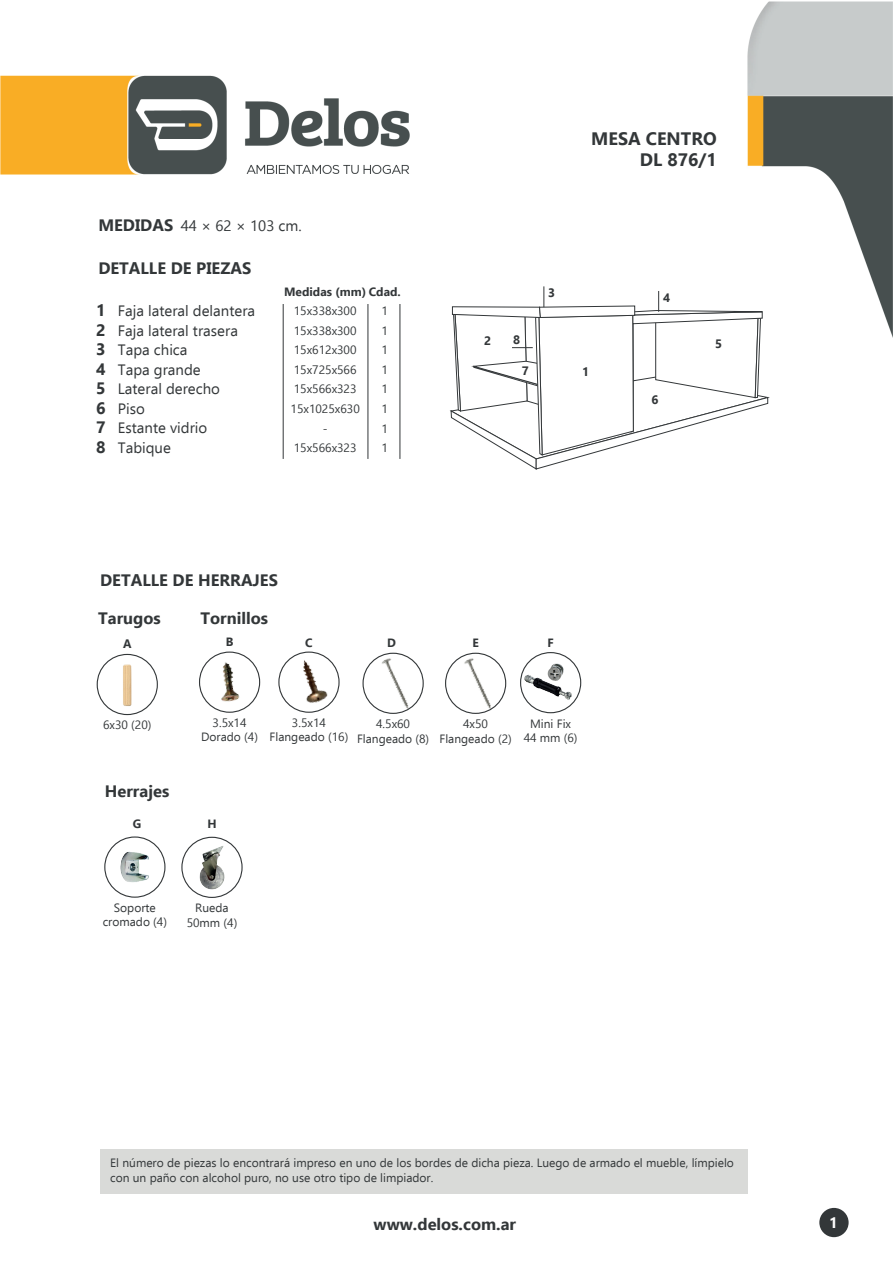
<style>
.page{position:relative;width:893px;height:1263px;background:#fff}
.page>*{position:absolute;margin:0;border:0;box-sizing:border-box;transform-origin:0 0}
.t1{font:700 18px/21.6px "Ebrima";color:#333739;text-align:right}
.t2{font:700 16.5px/19.5px "Ebrima";color:#333739;text-align:justify}
.t3{font:15px/19.5px "Ebrima";color:#333739}
.t4{font:700 15px "Ebrima";color:#fff}
.t5{font:700 12.15px "Ebrima";color:#333739}
.t6{font:12px/19.5px "Ebrima";color:#333739;text-align:center}
.t7{font:700 12px "Ebrima";color:#333739}
.s1{font-weight:700;font-size:16.5px}
</style>
<div class="page">
<div style="left:520px;top:652px;width:61px;height:61px;border:1px solid #333739;border-radius:50%"></div>
<img style="left:521px;top:661px;width:55px;height:43px">
<img style="left:0;top:2px;width:893px;height:348px">
<div style="left:819px;top:1208px;width:30px;height:29px;background:#333739;border-radius:50%"></div>
<img style="left:365px;top:652px;width:56px;height:62px">
<div style="left:362px;top:653px;width:62px;height:61px;border:1px solid #333739;border-radius:50%"></div>
<img style="left:448px;top:652px;width:55px;height:62px">
<div style="left:445px;top:653px;width:61px;height:61px;border:1px solid #333739;border-radius:50%"></div>
<svg style="left:450px;top:286px;width:318px;height:183px"></svg>
<hr style="left:283px;top:304px;width:1px;height:155px;background:#333739">
<hr style="left:368px;top:304px;width:1px;height:155px;background:#333739">
<hr style="left:400px;top:304px;width:1px;height:155px;background:#333739">
<img style="left:203px;top:652px;width:50px;height:61px">
<img style="left:283px;top:651px;width:57px;height:62px">
<div style="left:97px;top:654px;width:61px;height:61px;border:1px solid #333739;border-radius:50%"></div>
<img style="left:123px;top:664px;width:9px;height:42px">
<div style="left:100px;top:1149px;width:648px;height:45px;background:#d9dad8"></div>
<div style="left:181px;top:837px;width:62px;height:61px;border:1px solid #333739;border-radius:50%"></div>
<div style="left:104px;top:836px;width:61px;height:62px;border:1px solid #333739;border-radius:50%"></div>
<img style="left:110px;top:840px;width:53px;height:54px">
<img style="left:195px;top:843px;width:34px;height:47px">
<p class="t3" style="left:98px;top:216px;width:205px"><span class="s1">MEDIDAS</span> 44 × 62 × 103 cm.</p>
<h2 class="t2" style="left:98px;top:257px;width:154px">DETALLE DE PIEZAS</h2>
<h2 class="t2" style="left:96px;top:300px;width:11px">1<br>2<br>3<br>4<br>5<br>6<br>7<br>8</h2>
<p class="t3" style="left:118px;top:301px;width:139px">Faja lateral delantera<br>Faja lateral trasera<br>Tapa chica<br>Tapa grande<br>Lateral derecho<br>Piso<br>Estante vidrio<br>Tabique</p>
<p class="t7" style="left:284px;top:283px;width:118px">Medidas (mm) Cdad.</p>
<p class="t6" style="left:291px;top:301px;width:71px">15x338x300<br>15x338x300<br>15x612x300<br>15x725x566<br>15x566x323<br>15x1025x630 -<br>15x566x323</p>
<p class="t6" style="left:382px;top:301px;width:8px;text-align:justify">1<br>1<br>1<br>1<br>1<br>1<br>1<br>1</p>
<h2 class="t2" style="left:100px;top:569px;width:179px">DETALLE DE HERRAJES</h2>
<h2 class="t2" style="left:98px;top:608px;width:64px">Tarugos</h2>
<h2 class="t2" style="left:200px;top:608px;width:69px">Tornillos</h2>
<h1 class="t1" style="left:591px;top:127px;width:127px">MESA CENTRO<br>DL 876/1</h1>
<p class="t5" style="left:484px;top:332px;width:9px">2</p>
<p class="t5" style="left:548px;top:284px;width:9px">3</p>
<p class="t5" style="left:663px;top:288px;width:9px">4</p>
<p class="t5" style="left:513px;top:330px;width:9px">8</p>
<p class="t5" style="left:715px;top:334px;width:9px">5</p>
<p class="t5" style="left:522px;top:361px;width:9px">7</p>
<p class="t5" style="left:582px;top:363px;width:9px">1</p>
<p class="t5" style="left:652px;top:391px;width:9px">6</p>
<p class="t7" style="left:226px;top:633px;width:9px">B</p>
<p class="t7" style="left:387px;top:634px;width:10px">D</p>
<p class="t7" style="left:472px;top:634px;width:8px">E</p>
<p class="t7" style="left:547px;top:634px;width:8px">F</p>
<p class="t7" style="left:123px;top:635px;width:10px">A</p>
<p class="t7" style="left:305px;top:633px;width:9px">C</p>
<p class="t6" style="left:103px;top:715px;width:50px">6x30 (20)</p>
<p class="t6" style="left:201px;top:715px;width:58px;line-height:14.4px">3.5x14<br>Dorado (4)</p>
<p class="t6" style="left:270px;top:715px;width:80px;line-height:14.4px">3.5x14<br>Flangeado (16)</p>
<p class="t6" style="left:357px;top:716px;width:74px;line-height:14.4px">4.5x60<br>Flangeado (8)</p>
<p class="t6" style="left:440px;top:716px;width:74px;line-height:14.4px">4x50<br>Flangeado (2)</p>
<p class="t6" style="left:524px;top:716px;width:55px;line-height:14.4px">Mini Fix<br>44 mm (6)</p>
<h2 class="t2" style="left:105px;top:781px;width:66px">Herrajes</h2>
<p class="t7" style="left:133px;top:815px;width:10px">G</p>
<p class="t7" style="left:207px;top:815px;width:11px">H</p>
<p class="t6" style="left:103px;top:900px;width:66px;line-height:14.4px">Soporte cromado (4)</p>
<p class="t6" style="left:187px;top:900px;width:52px;line-height:14.4px">Rueda<br>50mm (4)</p>
<p class="t6" style="left:110px;top:1156px;width:625px;line-height:14.4px;text-align:left">El número de piezas lo encontrará impreso en uno de los bordes de dicha pieza. Luego de armado el mueble, límpielo con un paño con alcohol puro, no use otro tipo de limpiador.</p>
<h2 class="t2" style="left:374px;top:1213px;width:144px">www.delos.com.ar</h2>
<p class="t4" style="left:829px;top:1211px;width:10px">1</p>
</div>
